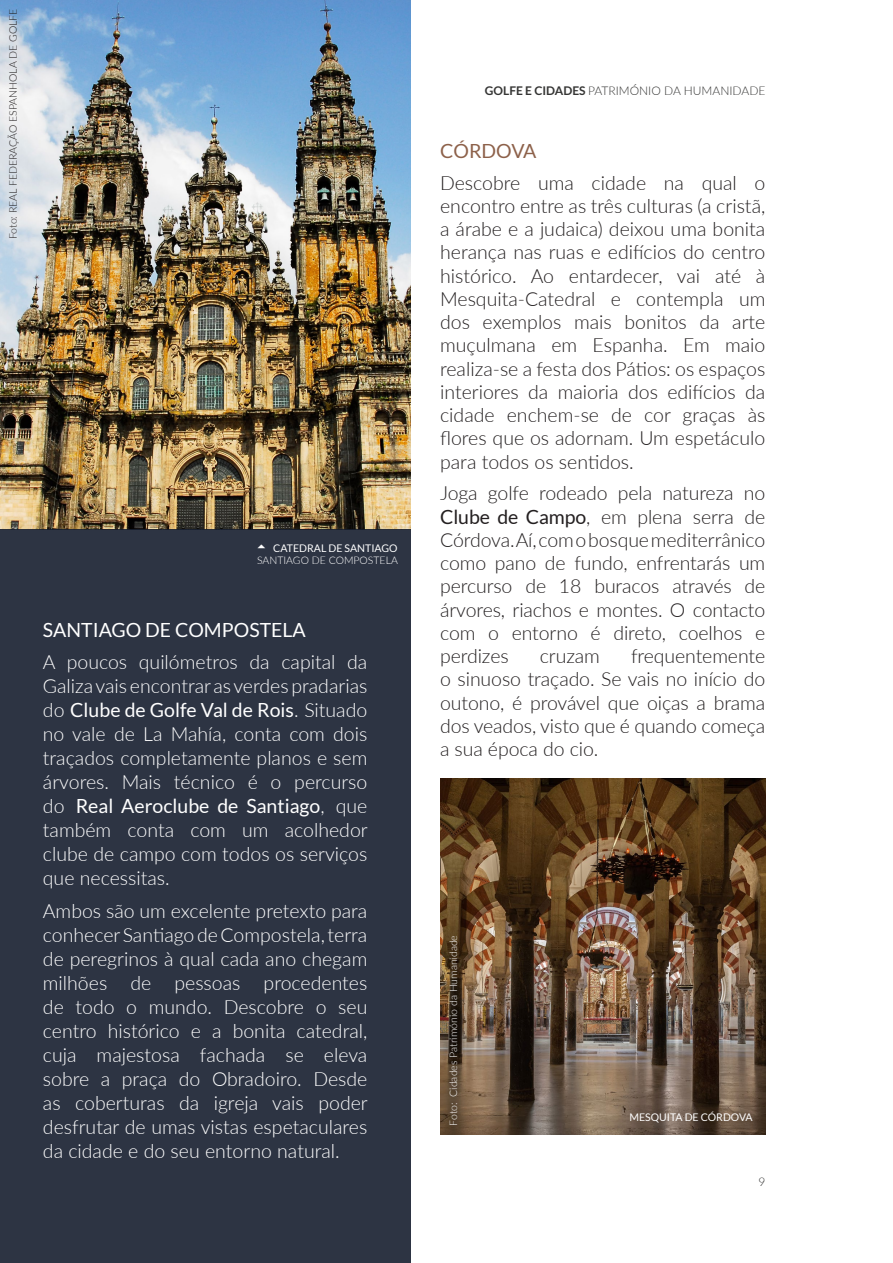
<style>
.page{position:relative;width:893px;height:1263px;background:#fff}
.page>*{position:absolute;margin:0;border:0;box-sizing:border-box;transform-origin:0 0}
.Body{font:300 19.5px/23.2px "Lato";letter-spacing:-.005em;color:#231f20;text-align:justify}
.Body-2{font:300 19.5px/24px "Lato";color:#fff;text-align:justify}
.t1{font:19.5px "Lato";color:#fff}
.t2{font:19.5px "Lato";color:#8d614a}
.t3{font:300 12px "Lato";color:#353534}
.PIE_ARRIBA{font:10.5px "Lato";color:#fff}
.PIE_ARRIBA-2{font:300 10.5px "Lato";color:#231f20}
.PIE_ARRIBA-3{font:300 10.5px "Lato";color:#fff}
.SUBPIE_ARRIBA{font:300 10.5px "Lato";color:#fff}
.s1{font-weight:400}
.s2{font-weight:700}
</style>
<div class="page">
<img style="left:440px;top:778px;width:325px;height:356px">
<img style="left:1px;top:0;width:409px;height:529px">
<img style="left:0;top:0;width:1px;height:721px">
<hr style="left:0;top:0;width:1px;height:286px;background:#161e2e">
<div style="left:0;top:529px;width:410px;height:734px;background:#2d3443"></div>
<p class="PIE_ARRIBA-2" style="left:6px;top:239px;width:232px;rotate:-90deg">Foto: REAL FEDERAÇÃO ESPANHOLA DE GOLFE</p>
<p class="PIE_ARRIBA" style="left:273px;top:542px;width:126px">CATEDRAL DE SANTIAGO</p>
<p class="SUBPIE_ARRIBA" style="left:257px;top:553px;width:142px">SANTIAGO DE COMPOSTELA</p>
<h3 class="t1" style="left:43px;top:619px;width:264px">SANTIAGO DE COMPOSTELA</h3>
<p class="Body-2" style="left:43px;top:649px;width:326px">A poucos quilómetros da capital da Galiza vais encontrar as verdes pradarias do <span class="s1">Clube de Golfe Val de Rois</span>. Situado no vale de La Mahía, conta com dois traçados completamente planos e sem árvores. Mais técnico é o percurso do <span class="s1">Real Aeroclube de Santiago</span>, que também conta com um acolhedor clube de campo com todos os serviços que necessitas.</p>
<p class="Body-2" style="left:43px;top:898px;width:326px">Ambos são um excelente pretexto para conhecer Santiago de Compostela, terra de peregrinos à qual cada ano chegam milhões de pessoas procedentes de todo o mundo. Descobre o seu centro histórico e a bonita catedral, cuja majestosa fachada se eleva sobre a praça do Obradoiro. Desde as coberturas da igreja vais poder desfrutar de umas vistas espetaculares da cidade e do seu entorno natural.</p>
<p class="t3" style="left:485px;top:82px;width:282px"><span class="s2">GOLFE E CIDADES</span> PATRIMÓNIO DA HUMANIDADE</p>
<h3 class="t2" style="left:440px;top:140px;width:98px">CÓRDOVA</h3>
<p class="Body" style="left:440px;top:170px;width:327px">Descobre uma cidade na qual o encontro entre as três culturas (a cristã, a árabe e a judaica) deixou uma bonita herança nas ruas e edifícios do centro histórico. Ao entardecer, vai até à Mesquita-Catedral e contempla um dos exemplos mais bonitos da arte muçulmana em Espanha. Em maio realiza-se a festa dos Pátios: os espaços interiores da maioria dos edifícios da cidade enchem-se de cor graças às flores que os adornam. Um espetáculo para todos os sentidos.</p>
<p class="Body" style="left:440px;top:481px;width:327px">Joga golfe rodeado pela natureza no <span class="s1">Clube de Campo</span>, em plena serra de Córdova. Aí, com o bosque mediterrânico como pano de fundo, enfrentarás um percurso de 18 buracos através de árvores, riachos e montes. O contacto com o entorno é direto, coelhos e perdizes</p>
<p class="Body" style="left:440px;top:644px;width:327px;text-indent:191px">frequentemente o sinuoso traçado. Se vais no início do outono, é provável que oiças a brama dos veados, visto que é quando começa a sua época do cio.</p>
<p class="Body" style="left:540px;top:644px;width:62px">cruzam</p>
<p class="PIE_ARRIBA-3" style="left:446px;top:1126px;width:192px;rotate:-90deg">Foto: Cidades Património da Humanidade</p>
<p class="PIE_ARRIBA" style="left:629px;top:1111px;width:125px">MESQUITA DE CÓRDOVA</p>
<p class="t3" style="left:758px;top:1173px;width:8px">9</p>
</div>
